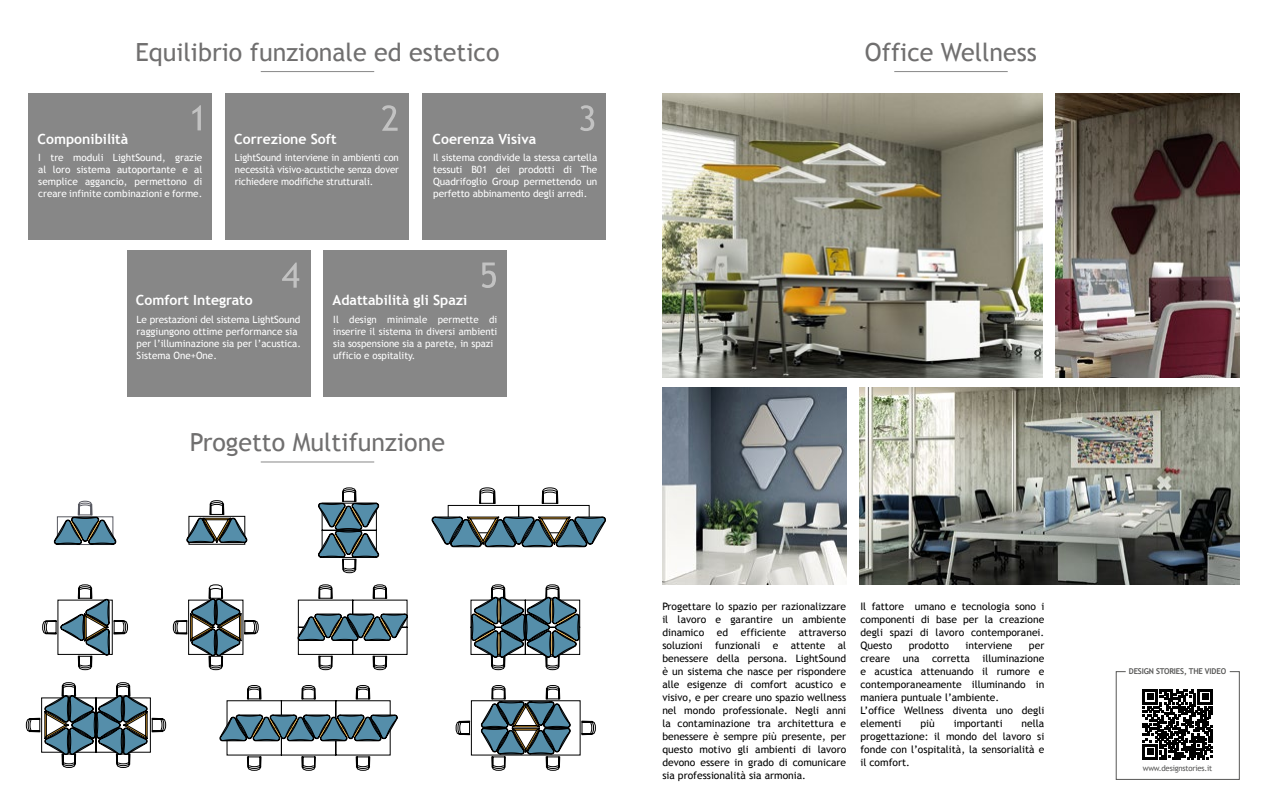
<style>
.page{position:relative;width:1268px;height:808px;background:#fff}
.page>*{position:absolute;margin:0;border:0;box-sizing:border-box;transform-origin:0 0}
.t1{font:25px "Trebuchet MS";color:#706f6f}
.t2{font:700 14px "Trebuchet MS";color:#fff}
.t3{font:10.3px/13px "Trebuchet MS";color:#000;text-align:justify}
.t4{font:10px/12px "Trebuchet MS";color:#fff;text-align:justify}
.t5{font:700 8px "Trebuchet MS";letter-spacing:-.02em;color:#575756}
.t6{font:8px "Trebuchet MS";letter-spacing:-.02em;color:#575756}
</style>
<div class="page">
<img style="left:662px;top:94px;width:380px;height:283px">
<img style="left:1055px;top:94px;width:184px;height:283px">
<img style="left:859px;top:388px;width:380px;height:196px">
<img style="left:662px;top:388px;width:184px;height:196px">
<svg style="left:173px;top:487px;width:235px;height:284px"></svg>
<svg style="left:431px;top:487px;width:175px;height:60px"></svg>
<svg style="left:456px;top:584px;width:139px;height:187px"></svg>
<svg style="left:26px;top:500px;width:140px;height:268px"></svg>
<div style="left:28px;top:94px;width:184px;height:146px;background:#878787"></div>
<div style="left:225px;top:94px;width:184px;height:146px;background:#878787"></div>
<div style="left:127px;top:251px;width:183px;height:146px;background:#878787"></div>
<div style="left:323px;top:251px;width:184px;height:146px;background:#878787"></div>
<div style="left:421px;top:94px;width:184px;height:146px;background:#878787"></div>
<svg style="left:192px;top:105px;width:9px;height:25px"></svg>
<svg style="left:382px;top:105px;width:15px;height:26px"></svg>
<svg style="left:580px;top:105px;width:14px;height:26px"></svg>
<svg style="left:482px;top:262px;width:14px;height:26px"></svg>
<svg style="left:282px;top:262px;width:17px;height:26px"></svg>
<hr style="left:261px;top:71px;width:113px;height:1px;background:#878787">
<hr style="left:261px;top:462px;width:113px;height:1px;background:#878787">
<hr style="left:894px;top:71px;width:113px;height:1px;background:#878787">
<svg style="left:1115px;top:671px;width:124px;height:109px"></svg>
<h1 class="t1" style="left:135px;top:37px;width:365px">Equilibrio funzionale ed estetico</h1>
<h2 class="t2" style="left:38px;top:130px;width:92px">Componibilità</h2>
<p class="t4" style="left:38px;top:152px;width:165px">I tre moduli LightSound, grazie al loro sistema autoportante e al semplice aggancio, permettono di creare infinite combinazioni e forme.</p>
<h2 class="t2" style="left:234px;top:130px;width:104px">Correzione Soft</h2>
<p class="t4" style="left:235px;top:152px;width:165px">LightSound interviene in ambienti con necessità visivo-acustiche senza dover richiedere modifiche strutturali.</p>
<h2 class="t2" style="left:432px;top:130px;width:105px">Coerenza Visiva</h2>
<p class="t4" style="left:433px;top:152px;width:165px">Il sistema condivide la stessa cartella tessuti B01 dei prodotti di The Quadrifoglio Group permettendo un perfetto abbinamento degli arredi.</p>
<h2 class="t2" style="left:136px;top:291px;width:118px">Comfort Integrato</h2>
<p class="t4" style="left:137px;top:314px;width:166px;text-align:left">Le prestazioni del sistema LightSound raggiungono ottime performance sia per l’illuminazione sia per l’acustica.<br>Sistema One+One.</p>
<h2 class="t2" style="left:332px;top:291px;width:136px">Adattabilità gli Spazi</h2>
<p class="t4" style="left:333px;top:314px;width:165px;text-align:left">Il design minimale permette di inserire il sistema in diversi ambienti sia sospensione sia a parete, in spazi ufficio e ospitality.</p>
<h1 class="t1" style="left:190px;top:428px;width:256px">Progetto Multifunzione</h1>
<h1 class="t1" style="left:864px;top:37px;width:174px">Office Wellness</h1>
<p class="t3" style="left:662px;top:599px;width:185px">Progettare lo spazio per razionalizzare il lavoro e garantire un ambiente dinamico ed efficiente attraverso soluzioni funzionali e attente al benessere della persona. LightSound è un sistema che nasce per rispondere alle esigenze di comfort acustico e visivo, e per creare uno spazio wellness nel mondo professionale. Negli anni la contaminazione tra architettura e benessere è sempre più presente, per questo motivo gli ambienti di lavoro devono essere in grado di comunicare sia professionalità sia armonia.</p>
<p class="t3" style="left:860px;top:600px;width:185px">Il fattore umano e tecnologia sono i componenti di base per la creazione degli spazi di lavoro contemporanei.<br>Questo</p>
<p class="t3" style="left:908px;top:639px;width:42px">prodotto</p>
<p class="t3" style="left:965px;top:639px;width:49px">interviene</p>
<p class="t3" style="left:860px;top:639px;width:185px;text-align:left;text-indent:168px">per creare una corretta illuminazione e acustica attenuando il rumore e contemporaneamente illuminando in maniera puntuale l’ambiente.<br>L’office Wellness diventa uno degli elementi</p>
<p class="t3" style="left:920px;top:717px;width:16px">più</p>
<p class="t3" style="left:953px;top:717px;width:50px">importanti</p>
<p class="t3" style="left:860px;top:717px;width:185px;text-indent:161px">nella progettazione: il mondo del lavoro si fonde con l’ospitalità, la sensorialità e il comfort.</p>
<p class="t5" style="left:1128px;top:666px;width:99px">DESIGN STORIES, THE VIDEO</p>
<p class="t6" style="left:1142px;top:763px;width:71px">www.designstories.it</p>
</div>
